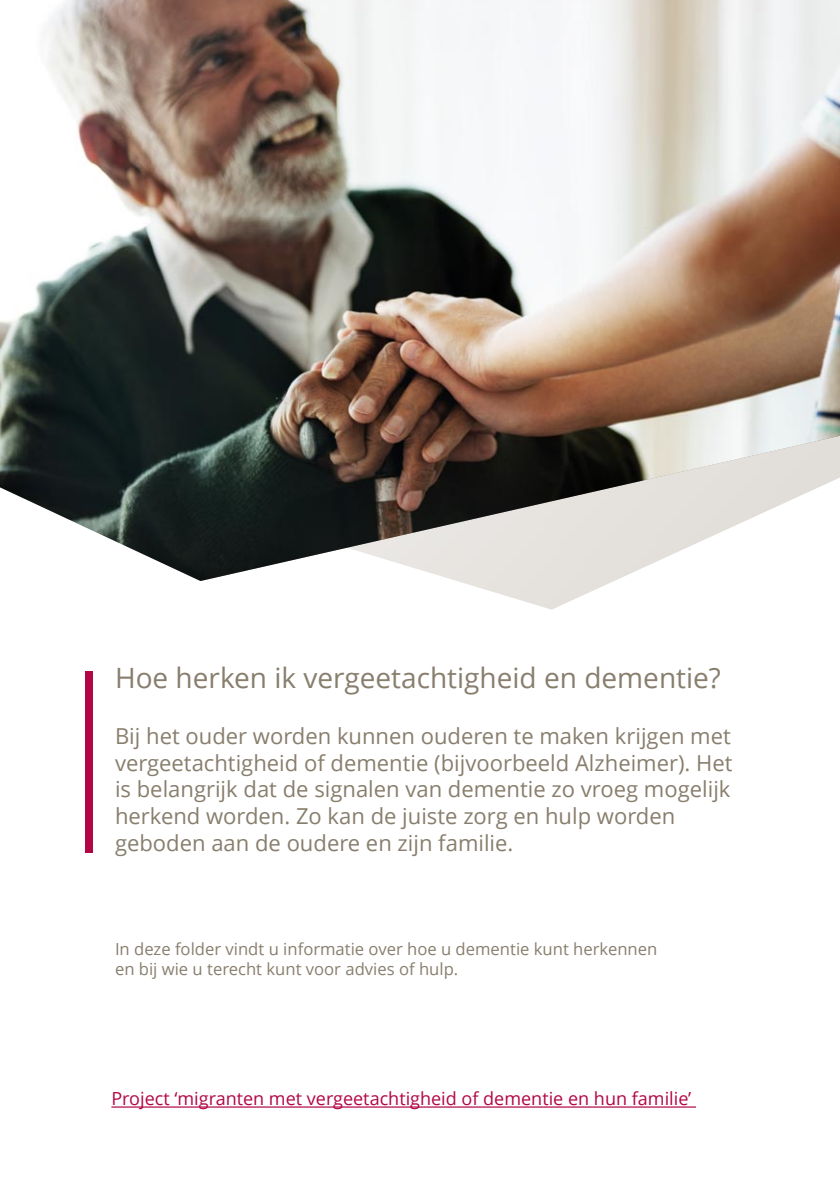
<style>
.page{position:relative;width:840px;height:1191px;background:#fff}
.page>*{position:absolute;margin:0;border:0;box-sizing:border-box;transform-origin:0 0}
.t1{font:28px "Open Sans";color:#887e6d}
.t2{font:22px/26.6px "Open Sans";color:#887e6d}
.t3{font:18px "Open Sans";color:#b20645}
.t4{font:16.6px/20px "Open Sans";color:#887e6d}
</style>
<div class="page">
<img style="left:458px;top:581px;width:156px;height:28px">
<img style="left:0;top:0;width:839px;height:581px">
<div style="left:85px;top:671px;width:8px;height:181px;background:#b20645"></div>
<hr style="left:111px;top:1106px;width:584px;height:1px;background:#b20645">
<p class="t1" style="left:115px;top:658px;width:607px">Hoe herken ik vergeetachtigheid en dementie?</p>
<p class="t2" style="left:115px;top:722px;width:618px">Bij het ouder worden kunnen ouderen te maken krijgen met vergeetachtigheid of dementie (bijvoorbeeld Alzheimer). Het is belangrijk dat de signalen van dementie zo vroeg mogelijk herkend worden. Zo kan de juiste zorg en hulp worden geboden aan de oudere en zijn familie.</p>
<p class="t4" style="left:115px;top:939px;width:543px">In deze folder vindt u informatie over hoe u dementie kunt herkennen en bij wie u terecht kunt voor advies of hulp.</p>
<p class="t3" style="left:111px;top:1085px;width:581px">Project ‘migranten met vergeetachtigheid of dementie en hun familie’</p>
</div>
